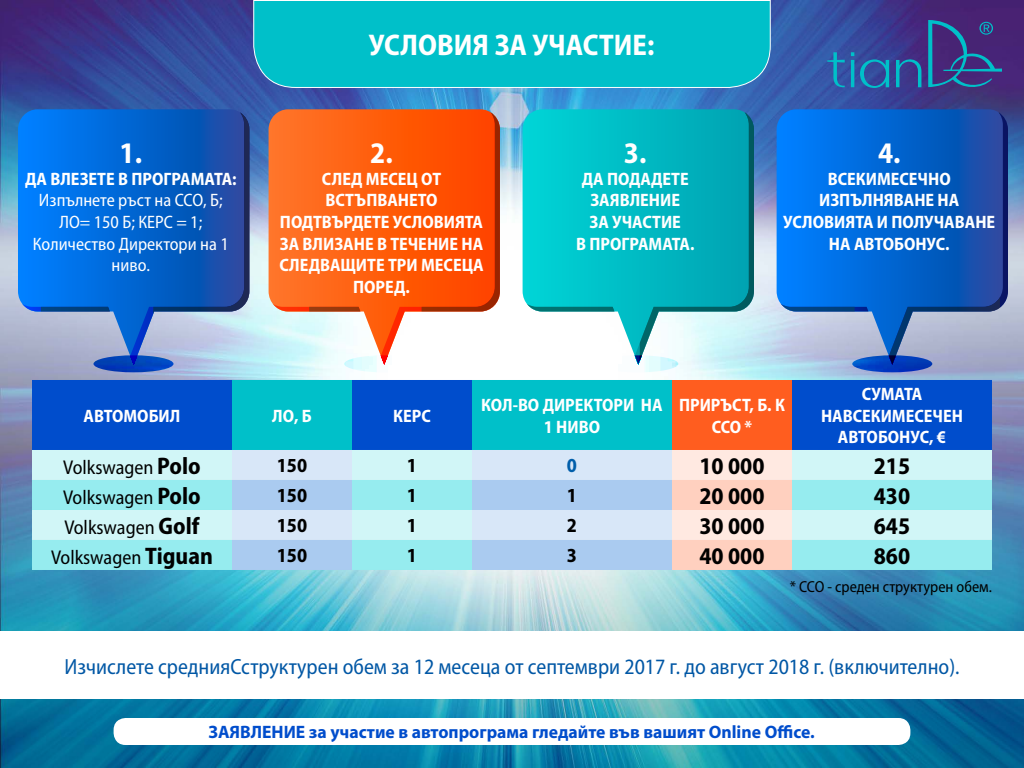
<style>
.page{position:relative;width:1024px;height:768px;background:#fff}
.page>*{position:absolute;margin:0;border:0;box-sizing:border-box;transform-origin:0 0}
.t1{font:700 semi-condensed 30px "Myriad Pro";color:#fff}
.t2{font:700 semi-condensed 24px "Myriad Pro";color:#000}
.t3{font:semi-condensed 22px "Myriad Pro";color:#0057a5}
.t4{font:semi-condensed 20px "Myriad Pro";color:#000}
.t5{font:700 semi-condensed 20px "Myriad Pro";color:#000}
.t6{font:700 semi-condensed 20px "Myriad Pro";color:#005eaa}
.t7{font:700 semi-condensed 18px/21.6px "Myriad Pro";color:#fff;text-align:center}
.t8{font:semi-condensed 18px/21.6px "Myriad Pro";color:#fff;text-align:center}
.t9{font:700 18px "Myriad Pro";color:#004dcc}
.t10{font:semi-condensed 16px "Myriad Pro";color:#000}
.s1{font-weight:700;font-size:24px}
</style>
<div class="page">
<img style="left:0;top:0;width:1024px;height:768px">
<svg style="left:18px;top:109px;width:231px;height:256px;background:#227fe4"></svg>
<svg style="left:130px;top:112px;width:119px;height:253px;background:#2a6bc0"></svg>
<svg style="left:22px;top:304px;width:88px;height:8px"></svg>
<svg style="left:269px;top:109px;width:231px;height:256px;background:#f78547"></svg>
<svg style="left:381px;top:112px;width:119px;height:253px"></svg>
<svg style="left:273px;top:304px;width:87px;height:8px"></svg>
<svg style="left:523px;top:109px;width:231px;height:256px"></svg>
<svg style="left:635px;top:112px;width:119px;height:253px;background:#27b9c3"></svg>
<svg style="left:527px;top:304px;width:87px;height:8px"></svg>
<svg style="left:777px;top:109px;width:231px;height:256px;background:#2583e7"></svg>
<svg style="left:889px;top:112px;width:119px;height:253px;background:#2866bb"></svg>
<svg style="left:781px;top:304px;width:87px;height:8px"></svg>
<div style="left:253px;top:0;width:518px;height:88px;background:#00c0c9"></div>
<svg style="left:827px;top:20px;width:175px;height:71px;background:#354991"></svg>
<div style="left:32px;top:380px;width:960px;height:70px;background:#004dcc"></div>
<div style="left:32px;top:450px;width:960px;height:30px;background:#d1f6f7"></div>
<svg style="left:32px;top:480px;width:960px;height:90px;background:#a9eff1"></svg>
<svg style="left:232px;top:380px;width:560px;height:190px;background:#94c2d1"></svg>
<svg style="left:94px;top:355px;width:80px;height:17px"></svg>
<svg style="left:344px;top:355px;width:80px;height:17px"></svg>
<svg style="left:598px;top:355px;width:80px;height:17px"></svg>
<svg style="left:852px;top:355px;width:80px;height:17px"></svg>
<div style="left:114px;top:718px;width:796px;height:27px;background:#fff;border-radius:12px"></div>
<div style="left:0;top:631px;width:1024px;height:68px;background:#fff"></div>
<h1 class="t1" style="left:120px;top:134px;width:24px">1.</h1>
<p class="t7" style="left:25px;top:167px;width:213px">ДА ВЛЕЗЕТЕ В ПРОГРАМАТА:</p>
<p class="t8" style="left:33px;top:189px;width:197px">Изпълнете ръст на ССО, Б;<br>ЛО= 150 Б; КЕРС = 1;<br>Количество Директори на 1 ниво.</p>
<h1 class="t1" style="left:369px;top:26px;width:287px">УСЛОВИЯ ЗА УЧАСТИЕ:</h1>
<h1 class="t1" style="left:370px;top:134px;width:24px">2.</h1>
<p class="t7" style="left:279px;top:167px;width:206px">СЛЕД МЕСЕЦ ОТ<br>ВСТЪПВАНЕТО<br>ПОДТВЪРДЕТЕ УСЛОВИЯТА<br>ЗА ВЛИЗАНЕ В ТЕЧЕНИЕ НА<br>СЛЕДВАЩИТЕ ТРИ МЕСЕЦА<br>ПОРЕД.</p>
<h1 class="t1" style="left:624px;top:134px;width:24px">3.</h1>
<p class="t7" style="left:576px;top:167px;width:120px">ДА ПОДАДЕТЕ<br>ЗАЯВЛЕНИЕ<br>ЗА УЧАСТИЕ<br>В ПРОГРАМАТА.</p>
<h1 class="t1" style="left:878px;top:134px;width:24px">4.</h1>
<p class="t7" style="left:783px;top:167px;width:214px">ВСЕКИМЕСЕЧНО<br>ИЗПЪЛНЯВАНЕ НА<br>УСЛОВИЯТА И ПОЛУЧАВАНЕ<br>НА АВТОБОНУС.</p>
<p class="t7" style="left:84px;top:404px;width:98px">АВТОМОБИЛ</p>
<p class="t7" style="left:272px;top:404px;width:41px">ЛО, Б</p>
<p class="t7" style="left:393px;top:404px;width:39px">КЕРС</p>
<p class="t7" style="left:481px;top:394px;width:183px">КОЛ-ВО ДИРЕКТОРИ НА<br>1 НИВО</p>
<p class="t7" style="left:679px;top:394px;width:107px">ПРИРЪСТ, Б. К<br>ССО *</p>
<p class="t7" style="left:821px;top:383px;width:143px">СУМАТА<br>НАВСЕКИМЕСЕЧЕН<br>АВТОБОНУС, €</p>
<p class="t4" style="left:63px;top:455px;width:139px">Volkswagen <span class="s1">Polo</span></p>
<p class="t5" style="left:277px;top:453px;width:32px">150</p>
<p class="t5" style="left:407px;top:453px;width:12px">1</p>
<p class="t6" style="left:567px;top:453px;width:12px">0</p>
<h2 class="t2" style="left:699px;top:450px;width:67px">10 000</h2>
<h2 class="t2" style="left:874px;top:450px;width:38px">215</h2>
<p class="t4" style="left:63px;top:485px;width:139px">Volkswagen <span class="s1">Polo</span></p>
<p class="t5" style="left:277px;top:483px;width:32px">150</p>
<p class="t5" style="left:407px;top:483px;width:12px">1</p>
<p class="t5" style="left:567px;top:483px;width:12px">1</p>
<h2 class="t2" style="left:699px;top:480px;width:67px">20 000</h2>
<h2 class="t2" style="left:874px;top:480px;width:38px">430</h2>
<p class="t4" style="left:64px;top:515px;width:137px">Volkswagen <span class="s1">Golf</span></p>
<p class="t5" style="left:277px;top:513px;width:32px">150</p>
<p class="t5" style="left:407px;top:513px;width:12px">1</p>
<p class="t5" style="left:567px;top:513px;width:12px">2</p>
<h2 class="t2" style="left:699px;top:510px;width:67px">30 000</h2>
<h2 class="t2" style="left:874px;top:510px;width:38px">645</h2>
<p class="t4" style="left:51px;top:545px;width:163px">Volkswagen <span class="s1">Tiguan</span></p>
<p class="t5" style="left:277px;top:543px;width:32px">150</p>
<p class="t5" style="left:407px;top:543px;width:12px">1</p>
<p class="t5" style="left:567px;top:543px;width:12px">3</p>
<h2 class="t2" style="left:699px;top:540px;width:67px">40 000</h2>
<h2 class="t2" style="left:874px;top:540px;width:38px">860</h2>
<p class="t10" style="left:790px;top:577px;width:204px">* ССО - среден структурен обем.</p>
<p class="t3" style="left:64px;top:653px;width:897px">Изчислете среднияСструктурен обем за 12 месеца от септември 2017 г. до август 2018 г. (включително).</p>
<p class="t9" style="left:208px;top:720px;width:608px">ЗАЯВЛЕНИЕ за участие в автопрограма гледайте във вашият Online Office.</p>
</div>
